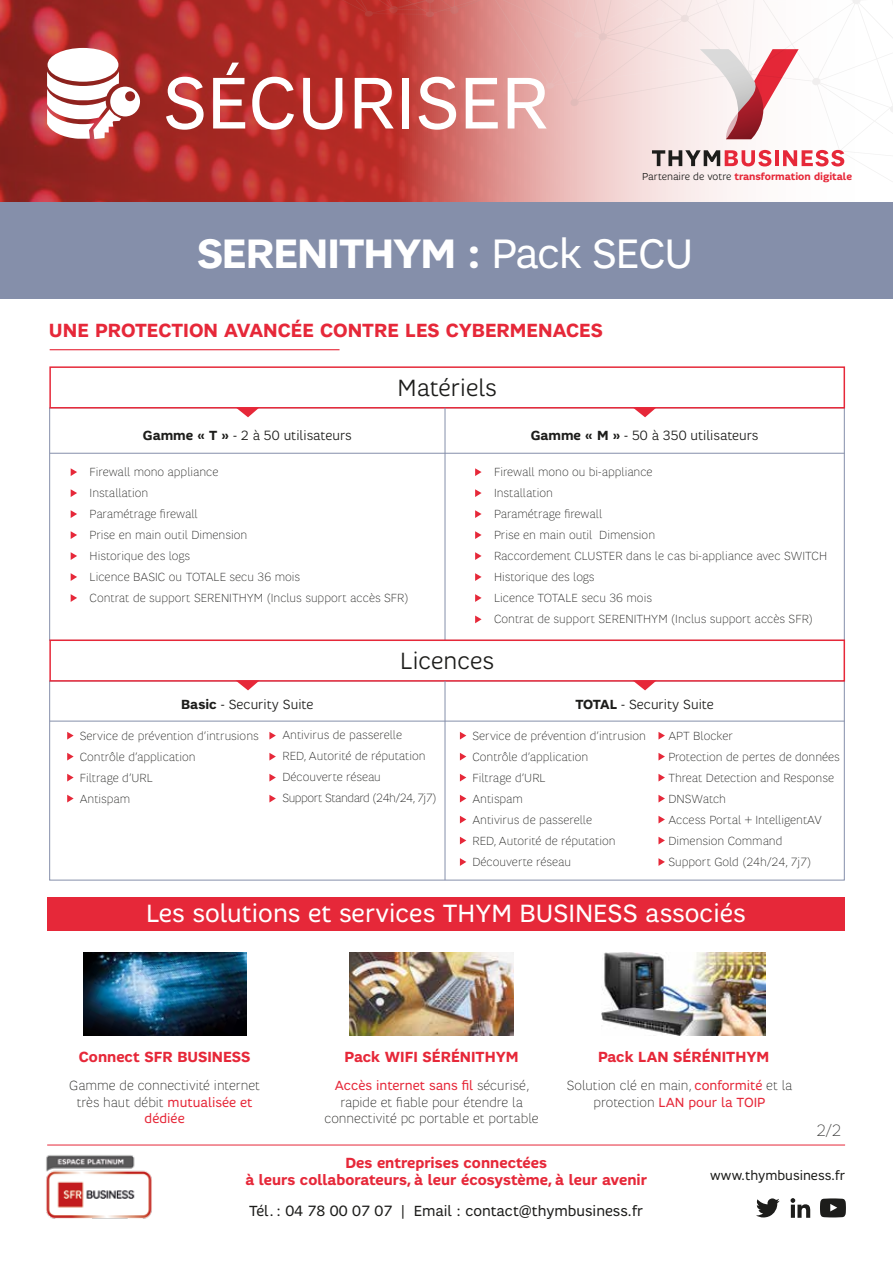
<style>
.page{position:relative;width:893px;height:1263px;background:#fff}
.page>*{position:absolute;margin:0;border:0;box-sizing:border-box;transform-origin:0 0}
.t1{font:74.7px "SFR";color:#fff}
.t2{font:700 42px "SFR";letter-spacing:-.025em;color:#fff}
.t3{font:25.5px "SFR";color:#fff}
.t4{font:300 24px "SFR";color:#1d1d1b}
.t5{font:700 19.5px "SFR";color:#e62839}
.t6{font:100 16.5px "SFR";color:#3c3c3b}
.t7{font:700 15px/16.5px "SFR";color:#e62839;text-align:center}
.t8{font:15px "SFR";color:#1d1d1b}
.t9{font:100 13.5px/16.5px "SFR";color:#1d1d1b;text-align:center}
.t10{font:300 13.5px "SFR";color:#1d1d1b}
.t11{font:13.5px "SFR";color:#1d1d1b}
.t12{font:100 12px/21px "SFR";color:#1d1d1b}
.t13{font:700 10.35px "SFR";color:#e62839}
.s1{font-weight:300;color:#1d1d1b}
.s2{font-weight:400}
.s3{font-weight:700}
.s4{font-weight:400;color:#e62839}
</style>
<div class="page">
<div style="left:47px;top:897px;width:798px;height:33px;background:#e62839"></div>
<hr style="left:50px;top:349px;width:290px;height:1px;background:#e62839">
<img style="left:83px;top:952px;width:163px;height:84px">
<img style="left:350px;top:952px;width:163px;height:84px">
<svg style="left:0;top:0;width:309px;height:202px;background:#a62a27"></svg>
<div style="left:48px;top:48px;width:70px;height:34px;background:#fff;border-radius:50%"></div>
<svg style="left:47px;top:71px;width:93px;height:68px"></svg>
<svg style="left:284px;top:0;width:25px;height:176px;background:#b52c27"></svg>
<svg style="left:309px;top:0;width:584px;height:202px"></svg>
<svg style="left:652px;top:150px;width:119px;height:16px"></svg>
<hr style="left:775px;top:150px;width:4px;height:16px;background:#e62839">
<svg style="left:783px;top:150px;width:61px;height:16px"></svg>
<svg style="left:700px;top:49px;width:99px;height:90px"></svg>
<div style="left:0;top:202px;width:893px;height:96px;background:#858faa"></div>
<svg style="left:756px;top:1198px;width:24px;height:19px"></svg>
<svg style="left:790px;top:1198px;width:20px;height:20px"></svg>
<svg style="left:820px;top:1198px;width:26px;height:19px"></svg>
<img style="left:46px;top:1155px;width:106px;height:64px">
<hr style="left:47px;top:1145px;width:798px;height:1px;background:#e62839">
<div style="left:49px;top:366px;width:796px;height:42px;background:#fff;border:2px solid #e62839"></div>
<hr style="left:50px;top:453px;width:794px;height:1px;background:#858faa">
<svg style="left:235px;top:407px;width:25px;height:10px"></svg>
<svg style="left:632px;top:407px;width:25px;height:10px"></svg>
<svg style="left:71px;top:468px;width:6px;height:8px"></svg>
<svg style="left:71px;top:489px;width:6px;height:8px"></svg>
<svg style="left:71px;top:510px;width:6px;height:8px"></svg>
<svg style="left:71px;top:531px;width:6px;height:8px"></svg>
<svg style="left:71px;top:552px;width:6px;height:8px"></svg>
<svg style="left:71px;top:573px;width:6px;height:8px"></svg>
<svg style="left:71px;top:594px;width:6px;height:8px"></svg>
<svg style="left:475px;top:468px;width:7px;height:8px"></svg>
<svg style="left:475px;top:489px;width:7px;height:8px"></svg>
<svg style="left:475px;top:510px;width:7px;height:8px"></svg>
<svg style="left:475px;top:531px;width:7px;height:8px"></svg>
<svg style="left:475px;top:552px;width:7px;height:8px"></svg>
<svg style="left:475px;top:573px;width:7px;height:8px"></svg>
<svg style="left:475px;top:594px;width:7px;height:8px"></svg>
<svg style="left:475px;top:615px;width:7px;height:8px"></svg>
<hr style="left:445px;top:408px;width:1px;height:232px;background:#858faa">
<div style="left:49px;top:639px;width:796px;height:43px;background:#fff;border:2px solid #e62839"></div>
<hr style="left:50px;top:721px;width:794px;height:1px;background:#858faa">
<svg style="left:235px;top:680px;width:25px;height:10px"></svg>
<svg style="left:632px;top:680px;width:25px;height:10px"></svg>
<svg style="left:460px;top:732px;width:6px;height:7px"></svg>
<svg style="left:460px;top:753px;width:6px;height:7px"></svg>
<svg style="left:460px;top:774px;width:6px;height:7px"></svg>
<svg style="left:460px;top:795px;width:6px;height:7px"></svg>
<svg style="left:460px;top:816px;width:6px;height:7px"></svg>
<svg style="left:460px;top:837px;width:6px;height:7px"></svg>
<svg style="left:460px;top:858px;width:6px;height:8px"></svg>
<svg style="left:658px;top:732px;width:7px;height:7px"></svg>
<svg style="left:658px;top:753px;width:7px;height:7px"></svg>
<svg style="left:658px;top:774px;width:7px;height:7px"></svg>
<svg style="left:658px;top:795px;width:7px;height:7px"></svg>
<svg style="left:658px;top:816px;width:7px;height:7px"></svg>
<svg style="left:658px;top:837px;width:7px;height:7px"></svg>
<svg style="left:658px;top:858px;width:7px;height:8px"></svg>
<svg style="left:67px;top:732px;width:7px;height:7px"></svg>
<svg style="left:67px;top:753px;width:7px;height:7px"></svg>
<svg style="left:67px;top:774px;width:7px;height:7px"></svg>
<svg style="left:67px;top:795px;width:7px;height:7px"></svg>
<svg style="left:269px;top:732px;width:7px;height:7px"></svg>
<svg style="left:269px;top:753px;width:7px;height:7px"></svg>
<svg style="left:269px;top:774px;width:7px;height:7px"></svg>
<svg style="left:269px;top:795px;width:7px;height:7px"></svg>
<hr style="left:445px;top:681px;width:1px;height:199px;background:#858faa">
<img style="left:602px;top:952px;width:163px;height:84px">
<h1 class="t1" style="left:163px;top:61px;width:387px">SÉCURISER</h1>
<p class="t13" style="left:642px;top:171px;width:211px"><span class="s1">Partenaire de votre</span> transformation digitale</p>
<h2 class="t2" style="left:197px;top:229px;width:498px">SERENITHYM : <span class="s2">Pack SECU</span></h2>
<h3 class="t5" style="left:49px;top:319px;width:555px">UNE PROTECTION AVANCÉE CONTRE LES CYBERMENACES</h3>
<p class="t10" style="left:143px;top:428px;width:210px"><span class="s3">Gamme « T »</span> - 2 à 50 utilisateurs</p>
<h3 class="t4" style="left:398px;top:374px;width:101px">Matériels</h3>
<p class="t10" style="left:531px;top:428px;width:229px"><span class="s3">Gamme « M »</span> - 50 à 350 utilisateurs</p>
<p class="t12" style="left:90px;top:462px;width:320px">Firewall mono appliance<br>Installation<br>Paramétrage firewall<br>Prise en main outil Dimension<br>Historique des logs<br>Licence BASIC ou TOTALE secu 36 mois<br>Contrat de support SERENITHYM (Inclus support accès SFR)</p>
<p class="t12" style="left:494px;top:462px;width:334px">Firewall mono ou bi-appliance<br>Installation<br>Paramétrage firewall<br>Prise en main outil Dimension<br>Raccordement CLUSTER dans le cas bi-appliance avec SWITCH<br>Historique des logs<br>Licence TOTALE secu 36 mois<br>Contrat de support SERENITHYM (Inclus support accès SFR)</p>
<h3 class="t4" style="left:400px;top:647px;width:95px">Licences</h3>
<p class="t10" style="left:181px;top:697px;width:134px"><span class="s3">Basic</span> - Security Suite</p>
<p class="t10" style="left:575px;top:697px;width:140px"><span class="s3">TOTAL</span> - Security Suite</p>
<p class="t12" style="left:472px;top:725px;width:175px">Service de prévention d’intrusion<br>Contrôle d’application<br>Filtrage d’URL<br>Antispam<br>Antivirus de passerelle<br>RED, Autorité de réputation<br>Découverte réseau</p>
<p class="t12" style="left:80px;top:725px;width:181px">Service de prévention d’intrusions<br>Contrôle d’application<br>Filtrage d’URL<br>Antispam</p>
<p class="t12" style="left:282px;top:724px;width:156px">Antivirus de passerelle<br>RED, Autorité de réputation<br>Découverte réseau<br>Support Standard (24h/24, 7j7)</p>
<p class="t12" style="left:668px;top:725px;width:173px">APT Blocker<br>Protection de pertes de données<br>Threat Detection and Response<br>DNSWatch<br>Access Portal + IntelligentAV<br>Dimension Command<br>Support Gold (24h/24, 7j7)</p>
<h3 class="t3" style="left:146px;top:899px;width:601px">Les solutions et services THYM BUSINESS associés</h3>
<p class="t7" style="left:79px;top:1048px;width:173px">Connect SFR BUSINESS</p>
<p class="t7" style="left:345px;top:1048px;width:175px">Pack WIFI SÉRÉNITHYM</p>
<p class="t9" style="left:69px;top:1077px;width:192px">Gamme de connectivité internet très haut débit <span class="s4">mutualisée et dédiée</span></p>
<p class="t9" style="left:324px;top:1077px;width:216px"><span class="s4">Accès internet sans fil</span> sécurisé, rapide et fiable pour étendre la connectivité pc portable et portable</p>
<p class="t7" style="left:598px;top:1048px;width:173px">Pack LAN SÉRÉNITHYM</p>
<p class="t9" style="left:567px;top:1077px;width:227px">Solution clé en main, <span class="s4">conformité</span> et la protection <span class="s4">LAN pour la TOIP</span></p>
<h3 class="t6" style="left:816px;top:1122px;width:26px">2/2</h3>
<p class="t7" style="left:245px;top:1155px;width:403px">Des entreprises connectées<br>à leurs collaborateurs, à leur écosystème, à leur avenir</p>
<p class="t8" style="left:249px;top:1202px;width:396px">Tél. : 04 78 00 07 07 | Email : contact@thymbusiness.fr</p>
<p class="t11" style="left:710px;top:1168px;width:137px">www.thymbusiness.fr</p>
</div>
